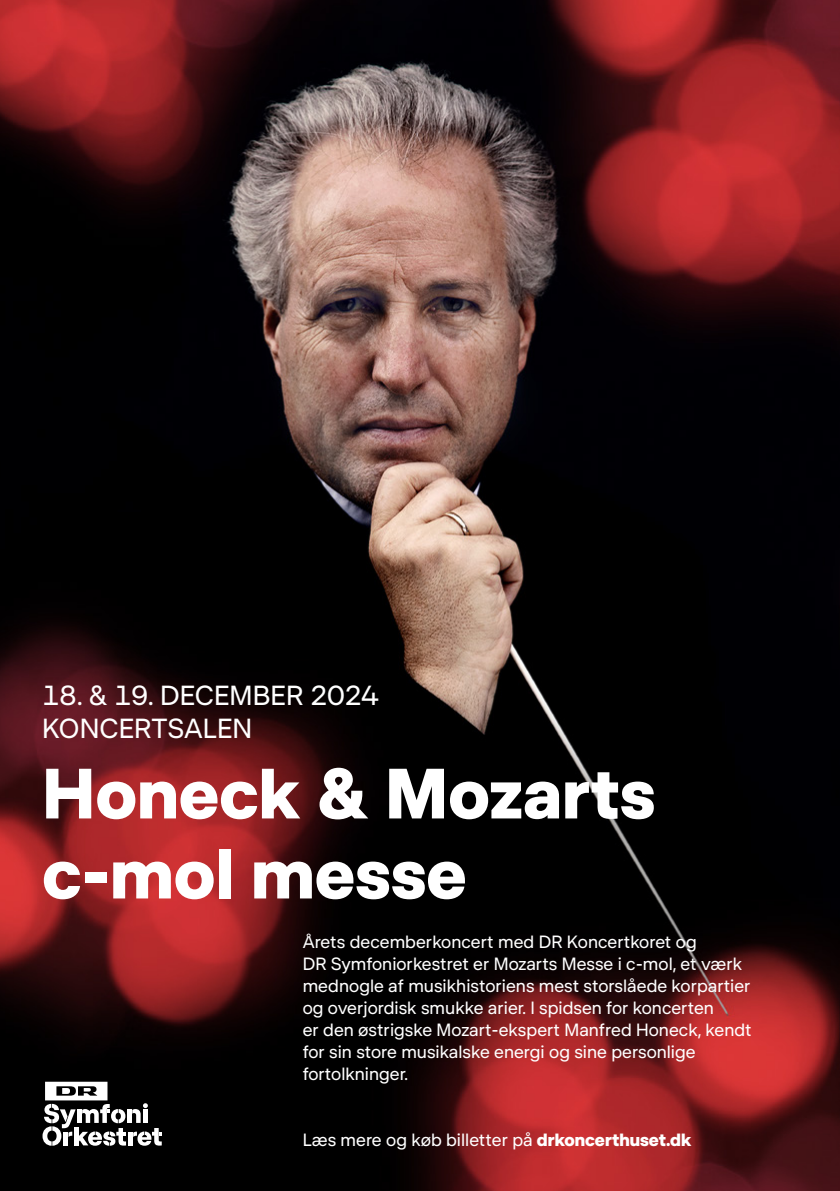
<style>
.page{position:relative;width:840px;height:1191px;background:#fff}
.page>*{position:absolute;margin:0;border:0;box-sizing:border-box;transform-origin:0 0}
.t1{font:700 72px/80px "DR Publik";letter-spacing:.005em;color:#fff}
.t2{font:28px/33.6px "DR Publik";color:#fff}
.t3{font:18px/22px "DR Publik";color:#fff}
.s1{font-weight:700}
</style>
<div class="page">
<img style="left:0;top:0;width:839px;height:1191px">
<hr style="left:127px;top:1109px;width:4px;height:14px;background:#fff">
<hr style="left:128px;top:1131px;width:4px;height:14px;background:#fff">
<svg style="left:132px;top:1103px;width:30px;height:42px"></svg>
<svg style="left:42px;top:1081px;width:84px;height:64px"></svg>
<h2 class="t2" style="left:42px;top:678px;width:338px">18. &amp; 19. DECEMBER 2024<br>KONCERTSALEN</h2>
<h1 class="t1" style="left:42px;top:753px;width:614px">Honeck &amp; Mozarts c-mol messe</h1>
<p class="t3" style="left:302px;top:930px;width:450px">Årets decemberkoncert med DR Koncertkoret og<br>DR Symfoniorkestret er Mozarts Messe i c-mol, et værk mednogle af musikhistoriens mest storslåede korpartier og overjordisk smukke arier. I spidsen for koncerten<br>er den østrigske Mozart-ekspert Manfred Honeck, kendt for sin store musikalske energi og sine personlige fortolkninger.</p>
<p class="t3" style="left:302px;top:1128px;width:390px">Læs mere og køb billetter på <span class="s1">drkoncerthuset.dk</span></p>
</div>
